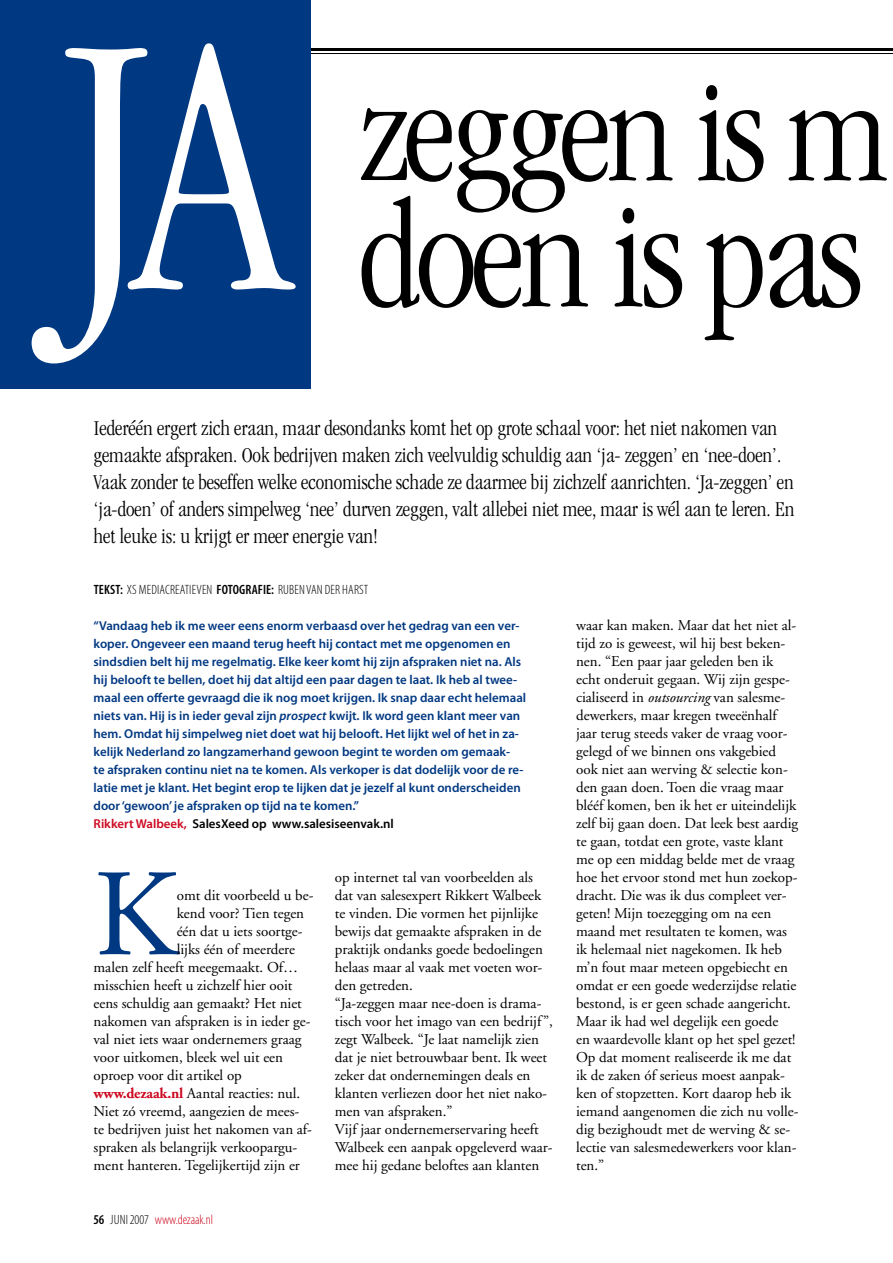
<style>
.page{position:relative;width:893px;height:1263px;background:#fff}
.page>*{position:absolute;margin:0;border:0;box-sizing:border-box;transform-origin:0 0}
.t1{font:300 condensed 381px "Garamond";color:#fff}
.t2{font:300 condensed 155.7px "Garamond";letter-spacing:-.03em;color:#000}
.t3{font:300 condensed 150.75px "Garamond";letter-spacing:-.03em;color:#000}
.t4{font:123.6px "Adobe Garamond";color:#003882}
.t5{font:300 condensed 21.9px/27px "Garamond";color:#000}
.t6{font:15px/18px "Adobe Garamond";color:#000}
.t7{font:300 condensed 13.5px "Myriad Pro";letter-spacing:.01em;color:#000}
.t8{font:300 condensed 13.5px "Myriad Pro";color:#cc071e}
.t9{font:600 12.9px/18px "Myriad Pro";color:#003882}
.s1{font-weight:600}
.s2{font-style:italic}
.s3{color:#cc071e}
.s4{color:#000}
.s5{font-weight:700;color:#cc071e}
.s6{font-weight:600;color:#000}
</style>
<div class="page">
<hr style="left:94px;top:48px;width:799px;height:3px;background:#000">
<hr style="left:94px;top:53px;width:799px;height:1px;background:#000">
<div style="left:0;top:0;width:311px;height:388px;background:#003882"></div>
<h1 class="t1" style="left:63px;top:-39px;width:223px">JA</h1>
<h3 class="t3" style="left:359px;top:51px;width:531px">zeggen is m</h3>
<h2 class="t2" style="left:359px;top:173px;width:505px">doen is pas</h2>
<p class="t5" style="left:94px;top:415px;width:702px">Iederéén ergert zich eraan, maar desondanks komt het op grote schaal voor: het niet nakomen van gemaakte afspraken. Ook bedrijven maken zich veelvuldig schuldig aan ‘ja- zeggen’ en ‘nee-doen’.<br>Vaak zonder te beseffen welke economische schade ze daarmee bij zichzelf aanrichten. ‘Ja-zeggen’ en ‘ja-doen’ of anders simpelweg ‘nee’ durven zeggen, valt allebei niet mee, maar is wél aan te leren. En het leuke is: u krijgt er meer energie van!</p>
<p class="t7" style="left:94px;top:582px;width:135px"><span class="s1">TEKST:</span> XS MEDIACREATIEVEN <span class="s1">FOTOGRAFIE</span></p>
<p class="t7" style="left:271px;top:582px;width:99px"><span class="s1">:</span> RUBEN VAN DER HARST</p>
<p class="t9" style="left:94px;top:616px;width:434px">“Vandaag heb ik me weer eens enorm verbaasd over het gedrag van een ver&shy;koper. Ongeveer een maand terug heeft hij contact met me opgenomen en sindsdien belt hij me regelmatig. Elke keer komt hij zijn afspraken niet na. Als hij belooft te bellen, doet hij dat altijd een paar dagen te laat. Ik heb al twee&shy;maal een offerte gevraagd die ik nog moet krijgen. Ik snap daar echt helemaal niets van. Hij is in ieder geval zijn <span class="s2">prospect</span> kwijt. Ik word geen klant meer van hem. Omdat hij simpelweg niet doet wat hij belooft. Het lijkt wel of het in za&shy;kelijk Nederland zo langzamerhand gewoon begint te worden om gemaak-<br>te afspraken continu niet na te komen. Als verkoper is dat dodelijk voor de re&shy;latie met je klant. Het begint erop te lijken dat je jezelf al kunt onderscheiden door ‘gewoon’ je afspraken op tijd na te komen.”<br><span class="s3">Rikkert Walbeek,</span> <span class="s4">SalesXeed op www.salesiseenvak.nl</span></p>
<p class="t6" style="left:576px;top:617px;width:224px">waar kan maken. Maar dat het niet al&shy;tijd zo is geweest, wil hij best beken&shy;nen. “Een paar jaar geleden ben ik echt onderuit gegaan. Wij zijn gespe&shy;cialiseerd in <span class="s2">outsourcing</span> van salesme&shy;dewerkers, maar kregen tweeënhalf jaar terug steeds vaker de vraag voor&shy;gelegd of we binnen ons vakgebied ook niet aan werving &amp; selectie kon&shy;den gaan doen. Toen die vraag maar blééf komen, ben ik het er uiteindelijk zelf bij gaan doen. Dat leek best aardig te gaan, totdat een grote, vaste klant me op een middag belde met de vraag hoe het ervoor stond met hun zoekop&shy;dracht. Die was ik dus compleet ver&shy;geten! Mijn toezegging om na een maand met resultaten te komen, was ik helemaal niet nagekomen. Ik heb m’n fout maar meteen opgebiecht en omdat er een goede wederzijdse relatie bestond, is er geen schade aangericht.<br>Maar ik had wel degelijk een goede<br>en waardevolle klant op het spel gezet!<br>Op dat moment realiseerde ik me dat ik de zaken óf serieus moest aanpak&shy;ken of stopzetten. Kort daarop heb ik iemand aangenomen die zich nu volle&shy;dig bezighoudt met de werving &amp; se&shy;lectie van salesmedewerkers voor klan&shy;ten.”</p>
<p class="t6" style="left:335px;top:869px;width:219px">op internet tal van voorbeelden als dat van salesexpert Rikkert Walbeek te vinden. Die vormen het pijnlijke bewijs dat gemaakte afspraken in de praktijk ondanks goede bedoelingen helaas maar al vaak met voeten wor&shy;den getreden.<br>“Ja-zeggen maar nee-doen is drama&shy;tisch voor het imago van een bedrijf”, zegt Walbeek. “Je laat namelijk zien dat je niet betrouwbaar bent. Ik weet zeker dat ondernemingen deals en klanten verliezen door het niet nako&shy;men van afspraken.”<br>Vijf jaar ondernemerservaring heeft Walbeek een aanpak opgeleverd waar&shy;mee hij gedane beloftes aan klanten</p>
<h3 class="t4" style="left:94px;top:849px;width:85px">K</h3>
<p class="t6" style="left:177px;top:887px;width:138px">omt dit voorbeeld u be-</p>
<p class="t6" style="left:177px;top:905px;width:129px">kend voor? Tien tegen</p>
<p class="t6" style="left:177px;top:923px;width:127px">één dat u iets soortge-</p>
<p class="t6" style="left:177px;top:941px;width:120px">lijks één of meerdere</p>
<p class="t6" style="left:94px;top:959px;width:206px">malen zelf heeft meegemaakt. Of…</p>
<p class="t6" style="left:94px;top:977px;width:201px">misschien heeft u zichzelf hier ooit</p>
<p class="t6" style="left:94px;top:995px;width:210px">eens schuldig aan gemaakt? Het niet</p>
<p class="t6" style="left:94px;top:1013px;width:218px">nakomen van afspraken is in ieder ge-</p>
<p class="t6" style="left:94px;top:1031px;width:209px">val niet iets waar ondernemers graag</p>
<p class="t6" style="left:94px;top:1049px;width:191px">voor uitkomen, bleek wel uit een</p>
<p class="t6" style="left:94px;top:1067px;width:150px">oproep voor dit artikel op</p>
<p class="t6" style="left:94px;top:1085px;width:208px"><span class="s5">www.dezaak.nl</span> Aantal reacties: nul.</p>
<p class="t6" style="left:94px;top:1103px;width:207px">Niet zó vreemd, aangezien de mees-</p>
<p class="t6" style="left:94px;top:1121px;width:220px">te bedrijven juist het nakomen van af-</p>
<p class="t6" style="left:94px;top:1139px;width:205px">spraken als belangrijk verkoopargu-</p>
<p class="t6" style="left:94px;top:1157px;width:208px">ment hanteren. Tegelijkertijd zijn er</p>
<p class="t8" style="left:94px;top:1212px;width:121px"><span class="s6">56</span> <span class="s4">JUNI 2007</span> WWW.DEZAAK.NL</p>
</div>
